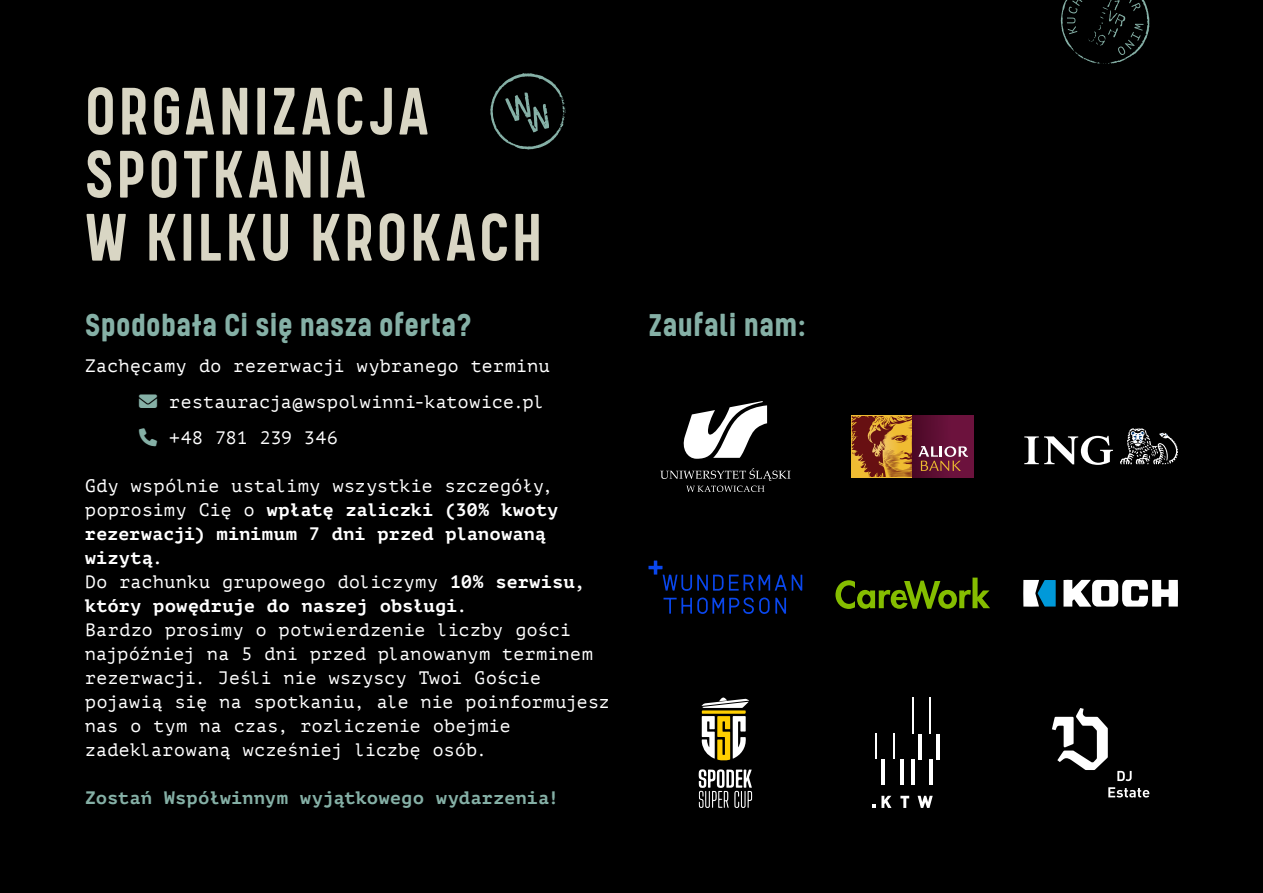
<style>
.page{position:relative;width:1263px;height:893px;background:#000}
.page>*{position:absolute;margin:0;border:0;box-sizing:border-box;transform-origin:0 0}
.t1{font:700 66px/63px "Kelpt A3";letter-spacing:.045em;color:#d9d6c4}
.t2{font:700 36px "Kelpt A1";letter-spacing:.005em;color:#85b0a6}
.t3{font:18px/24px "PT Mono";letter-spacing:.02em;color:#fff}
.t4{font:700 18px/24px "PT Mono";letter-spacing:.025em;color:#fff}
.t5{font:700 18px "PT Mono";letter-spacing:.025em;color:#85b0a6}
.s1{color:#85b0a6}
.s2{font-weight:400}
</style>
<div class="page">
<svg style="left:1061px;top:0;width:88px;height:64px"></svg>
<svg style="left:490px;top:73px;width:76px;height:77px"></svg>
<svg style="left:660px;top:468px;width:130px;height:24px"></svg>
<svg style="left:683px;top:401px;width:84px;height:58px"></svg>
<svg style="left:852px;top:416px;width:61px;height:61px;background:#af6d29"></svg>
<svg style="left:852px;top:416px;width:60px;height:27px;background:#a45e23"></svg>
<div style="left:913px;top:416px;width:61px;height:61px;background:linear-gradient(to right,#4f0a29,#741543)"></div>
<svg style="left:918px;top:446px;width:50px;height:25px"></svg>
<svg style="left:835px;top:578px;width:155px;height:31px"></svg>
<svg style="left:648px;top:560px;width:154px;height:31px"></svg>
<svg style="left:663px;top:597px;width:123px;height:17px"></svg>
<svg style="left:699px;top:769px;width:53px;height:39px"></svg>
<svg style="left:701px;top:697px;width:48px;height:64px"></svg>
<svg style="left:1063px;top:580px;width:115px;height:27px"></svg>
<svg style="left:1023px;top:580px;width:33px;height:27px"></svg>
<svg style="left:1117px;top:771px;width:14px;height:10px"></svg>
<svg style="left:1052px;top:708px;width:56px;height:62px"></svg>
<svg style="left:1108px;top:787px;width:41px;height:10px"></svg>
<svg style="left:881px;top:796px;width:10px;height:12px"></svg>
<svg style="left:900px;top:796px;width:9px;height:12px"></svg>
<svg style="left:917px;top:796px;width:16px;height:12px"></svg>
<hr style="left:929px;top:697px;width:2px;height:37px;background:#fff">
<hr style="left:912px;top:697px;width:1px;height:37px;background:#fff">
<hr style="left:936px;top:734px;width:4px;height:25px;background:#fff">
<hr style="left:918px;top:734px;width:3px;height:25px;background:#fff">
<hr style="left:875px;top:734px;width:2px;height:25px;background:#fff">
<svg style="left:893px;top:734px;width:1px;height:25px"></svg>
<hr style="left:881px;top:759px;width:4px;height:26px;background:#fff">
<hr style="left:900px;top:759px;width:3px;height:26px;background:#fff">
<hr style="left:911px;top:759px;width:3px;height:26px;background:#fff">
<hr style="left:929px;top:759px;width:4px;height:26px;background:#fff">
<svg style="left:1024px;top:436px;width:89px;height:29px"></svg>
<svg style="left:1120px;top:428px;width:58px;height:36px"></svg>
<h1 class="t1" style="left:85px;top:78px;width:459px">ORGANIZACJA<br>SPOTKANIA<br>W KILKU KROKACH</h1>
<h2 class="t2" style="left:85px;top:305px;width:389px">Spodobała Ci się nasza oferta?</h2>
<p class="t3" style="left:85px;top:354px;width:466px">Zachęcamy do rezerwacji wybranego terminu</p>
<p class="t3" style="left:139px;top:390px;width:407px"><span class="s1">✉</span> restauracja@wspolwinni-katowice.pl</p>
<p class="t3" style="left:169px;top:426px;width:170px">+48 781 239 346</p>
<p class="t4" style="left:85px;top:474px;width:501px"><span class="s2">Gdy wspólnie ustalimy wszystkie szczegóły, poprosimy Cię o</span> wpłatę zaliczki (30% kwoty rezerwacji) minimum 7 dni przed planowaną wizytą.<br><span class="s2">Do rachunku grupowego doliczymy</span> 10% serwisu, który powędruje do naszej obsługi.</p>
<p class="t3" style="left:85px;top:618px;width:526px">Bardzo prosimy o potwierdzenie liczby gości najpóźniej na 5 dni przed planowanym terminem rezerwacji. Jeśli nie wszyscy Twoi Goście pojawią się na spotkaniu, ale nie poinformujesz nas o tym na czas, rozliczenie obejmie zadeklarowaną wcześniej liczbę osób.</p>
<p class="t5" style="left:85px;top:787px;width:475px">Zostań Współwinnym wyjątkowego wydarzenia!</p>
<h2 class="t2" style="left:648px;top:305px;width:159px">Zaufali nam:</h2>
</div>
